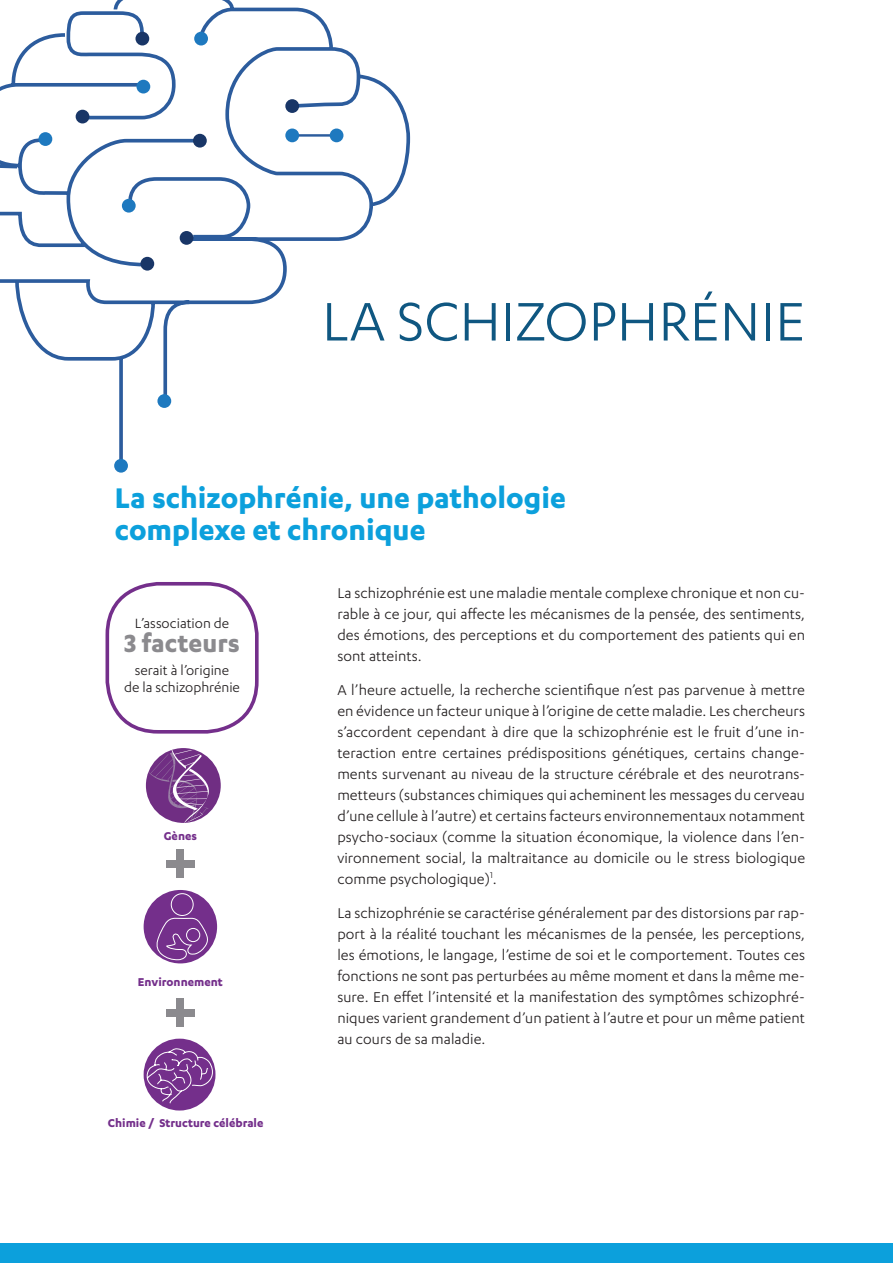
<style>
.page{position:relative;width:893px;height:1263px;background:#fff}
.page>*{position:absolute;margin:0;border:0;box-sizing:border-box;transform-origin:0 0}
.t1{font:63px "Karbon";color:#0f5781}
.t2{font:700 33px/31.5px "Karbon";color:#0ca0dc}
.t3{font:700 28.8px "Karbon";color:#8b8a8e}
.t4{font:16.5px/21px "Karbon";letter-spacing:.005em;color:#231f20;text-align:justify}
.t5{font:15.6px/16.8px "Karbon";color:#231f20;text-align:center}
.t6{font:700 13.2px "Karbon";color:#742f8b}
</style>
<div class="page">
<div style="left:0;top:1243px;width:893px;height:20px;background:#0ca0dc"></div>
<svg style="left:0;top:0;width:411px;height:463px"></svg>
<div style="left:157px;top:394px;width:14px;height:14px;background:#1e79bf;border-radius:50%"></div>
<div style="left:114px;top:459px;width:14px;height:14px;background:#1e79bf;border-radius:50%"></div>
<div style="left:140px;top:257px;width:14px;height:14px;background:#193667;border-radius:50%"></div>
<div style="left:122px;top:199px;width:14px;height:14px;background:#1e79bf;border-radius:50%"></div>
<div style="left:180px;top:231px;width:13px;height:14px;background:#193667;border-radius:50%"></div>
<div style="left:39px;top:132px;width:13px;height:14px;background:#1e79bf;border-radius:50%"></div>
<div style="left:193px;top:134px;width:14px;height:14px;background:#193667;border-radius:50%"></div>
<div style="left:76px;top:110px;width:13px;height:13px;background:#193667;border-radius:50%"></div>
<div style="left:136px;top:80px;width:14px;height:13px;background:#1e79bf;border-radius:50%"></div>
<div style="left:285px;top:129px;width:14px;height:13px;background:#1e79bf;border-radius:50%"></div>
<div style="left:330px;top:129px;width:13px;height:13px;background:#1e79bf;border-radius:50%"></div>
<div style="left:285px;top:99px;width:14px;height:14px;background:#193667;border-radius:50%"></div>
<div style="left:194px;top:32px;width:14px;height:14px;background:#1e79bf;border-radius:50%"></div>
<div style="left:135px;top:32px;width:14px;height:14px;background:#193667;border-radius:50%"></div>
<div style="left:106px;top:582px;width:153px;height:152px;border:4px solid #742f8b;border-radius:51px"></div>
<div style="left:144px;top:890px;width:73px;height:73px;background:#742f8b;border-radius:50%"></div>
<svg style="left:155px;top:893px;width:54px;height:67px"></svg>
<div style="left:177px;top:849px;width:7px;height:29px;background:#8b8a8e"></div>
<div style="left:166px;top:860px;width:29px;height:7px;background:#8b8a8e"></div>
<div style="left:177px;top:998px;width:7px;height:29px;background:#8b8a8e"></div>
<div style="left:166px;top:1009px;width:29px;height:7px;background:#8b8a8e"></div>
<div style="left:144px;top:1039px;width:71px;height:71px;background:#742f8b;border-radius:50%"></div>
<svg style="left:146px;top:1048px;width:69px;height:56px"></svg>
<div style="left:146px;top:748px;width:75px;height:75px;background:#702e83;border-radius:50%"></div>
<svg style="left:149px;top:748px;width:67px;height:75px"></svg>
<h1 class="t1" style="left:322px;top:287px;width:485px">LA SCHIZOPHRÉNIE</h1>
<h2 class="t2" style="left:115px;top:481px;width:453px">La schizophrénie, une pathologie complexe et chronique</h2>
<p class="t5" style="left:135px;top:614px;width:96px">L’association de</p>
<h3 class="t3" style="left:124px;top:626px;width:117px">3 facteurs</h3>
<p class="t5" style="left:124px;top:661px;width:117px">serait à l’origine<br>de la schizophrénie</p>
<p class="t6" style="left:164px;top:828px;width:35px">Gènes</p>
<p class="t6" style="left:138px;top:974px;width:86px">Environnement</p>
<p class="t6" style="left:108px;top:1115px;width:157px">Chimie / Structure célébrale</p>
<p class="t4" style="left:337px;top:582px;width:469px">La schizophrénie est une maladie mentale complexe chronique et non cu&shy;rable à ce jour, qui affecte les mécanismes de la pensée, des sentiments, des émotions, des perceptions et du comportement des patients qui en sont atteints.</p>
<p class="t4" style="left:337px;top:679px;width:469px">A l’heure actuelle, la recherche scientifique n’est pas parvenue à mettre en évidence un facteur unique à l’origine de cette maladie. Les chercheurs s’accordent cependant à dire que la schizophrénie est le fruit d’une in&shy;teraction entre certaines prédispositions génétiques, certains change&shy;ments survenant au niveau de la structure cérébrale et des neurotrans&shy;metteurs (substances chimiques qui acheminent les messages du cerveau d’une cellule à l’autre) et certains facteurs environnementaux notamment psycho-sociaux (comme la situation économique, la violence dans l’en&shy;vironnement social, la maltraitance au domicile ou le stress biologique comme psychologique)<sup>1</sup>.</p>
<p class="t4" style="left:337px;top:902px;width:469px">La schizophrénie se caractérise généralement par des distorsions par rap&shy;port à la réalité touchant les mécanismes de la pensée, les perceptions, les émotions, le langage, l’estime de soi et le comportement. Toutes ces fonctions ne sont pas perturbées au même moment et dans la même me&shy;sure. En effet l’intensité et la manifestation des symptômes schizophré&shy;niques varient grandement d’un patient à l’autre et pour un même patient au cours de sa maladie.</p>
</div>
